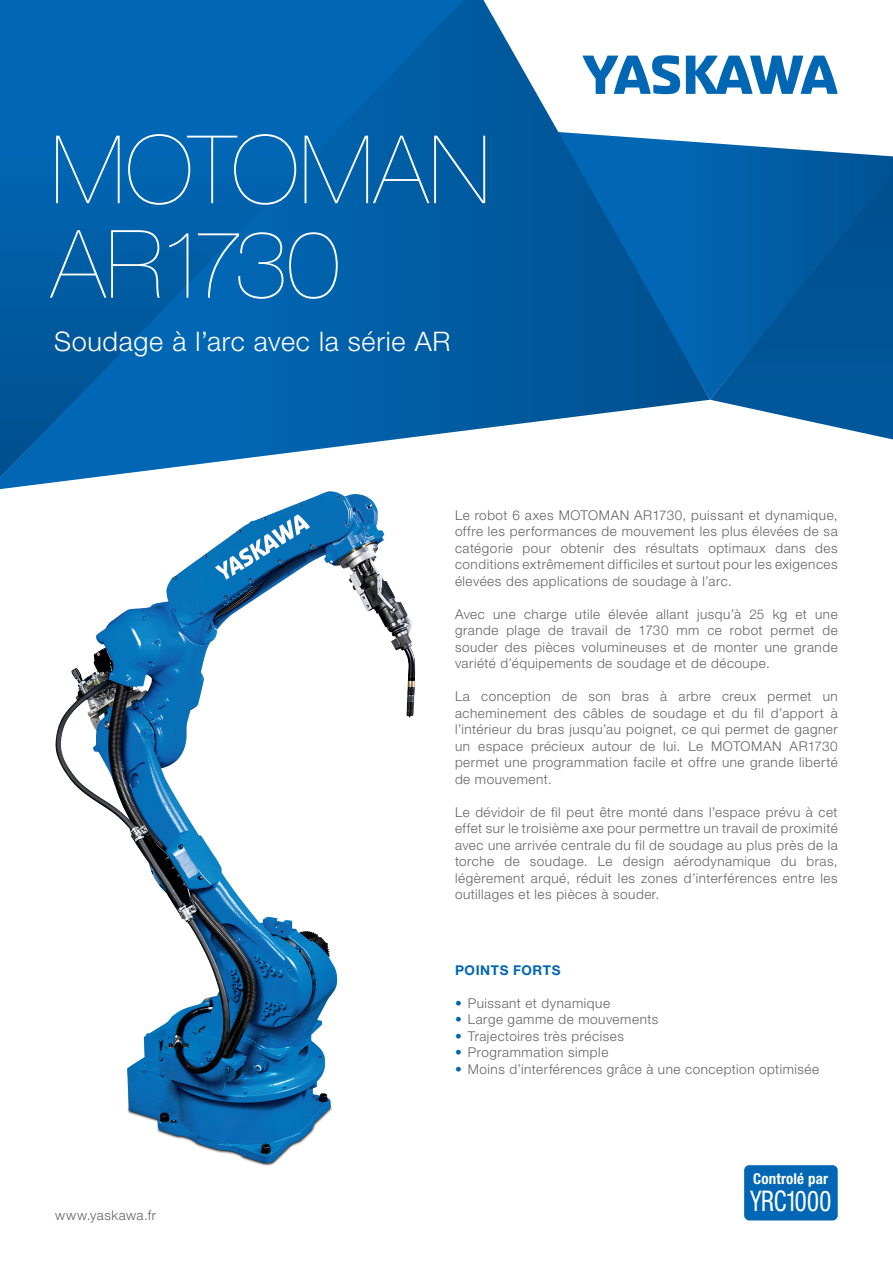
<style>
.page{position:relative;width:893px;height:1263px;background:#fff}
.page>*{position:absolute;margin:0;border:0;box-sizing:border-box;transform-origin:0 0}
.t1{font:200 94.5px/94.5px "Helvetica Neue LT Pro";color:#fff}
.t2{font:condensed 28.5px "Helvetica Neue LT Pro";letter-spacing:-.01em;color:#fff;scale:.87 1}
.t3{font:300 27px "Helvetica Neue LT Pro";letter-spacing:.025em;color:#fff}
.t4{font:700 condensed 15px "Helvetica Neue LT Pro";letter-spacing:.01em;color:#fff}
.Flyer_Grundtext{font:300 13.5px/16.5px "Helvetica Neue LT Pro";letter-spacing:.04em;color:#636366;text-align:justify}
.Flyer_Grundtext_mit{font:300 13.5px "Helvetica Neue LT Pro";letter-spacing:.04em;color:#636366}
.Flyer_Head_bold_blau{font:700 13.5px "Helvetica Neue LT Pro";letter-spacing:.045em;color:#0166b3}
.s1{color:#0166b3}
</style>
<div class="page">
<svg style="left:712px;top:400px;width:181px;height:39px"></svg>
<svg style="left:710px;top:156px;width:183px;height:244px;background:#00589d"></svg>
<svg style="left:0;top:0;width:710px;height:489px;background:#166db0"></svg>
<div style="left:744px;top:1165px;width:94px;height:55px;background:#0166b3;border-radius:5px"></div>
<img style="left:38px;top:476px;width:398px;height:690px">
<svg style="left:483px;top:0;width:404px;height:156px"></svg>
<svg style="left:583px;top:55px;width:97px;height:39px"></svg>
<svg style="left:686px;top:56px;width:152px;height:38px"></svg>
<p class="t1" style="left:51px;top:122px;width:441px">MOTOMAN<br>AR1730</p>
<p class="t3" style="left:54px;top:325px;width:398px">Soudage à l’arc avec la série AR</p>
<p class="Flyer_Grundtext" style="left:455px;top:507px;width:384px">Le robot 6 axes MOTOMAN AR1730, puissant et dynamique, offre les performances de mouvement les plus élevées de sa catégorie pour obtenir des résultats optimaux dans des conditions extrêmement difficiles et surtout pour les exigences élevées des applications de soudage à l’arc.</p>
<p class="Flyer_Grundtext" style="left:455px;top:606px;width:384px">Avec une charge utile élevée allant jusqu’à 25 kg et une grande plage de travail de 1730 mm ce robot permet de souder des pièces volumineuses et de monter une grande variété d’équipements de soudage et de découpe.</p>
<p class="Flyer_Grundtext" style="left:455px;top:688px;width:384px">La conception de son bras à arbre creux permet un acheminement des câbles de soudage et du fil d’apport à l’intérieur du bras jusqu’au poignet, ce qui permet de gagner un espace précieux autour de lui. Le MOTOMAN AR1730 permet une programmation facile et offre une grande liberté de mouvement.</p>
<p class="Flyer_Grundtext" style="left:455px;top:804px;width:384px">Le dévidoir de fil peut être monté dans l’espace prévu à cet effet sur le troisième axe pour permettre un travail de proximité avec une arrivée centrale du fil de soudage au plus près de la torche de soudage. Le design aérodynamique du bras, légèrement arqué, réduit les zones d’interférences entre les outillages et les pièces à souder.</p>
<p class="Flyer_Grundtext" style="left:55px;top:1207px;width:102px">www.yaskawa.fr</p>
<p class="Flyer_Head_bold_blau" style="left:455px;top:961px;width:107px">POINTS FORTS</p>
<p class="Flyer_Grundtext_mit" style="left:455px;top:994px;width:157px"><span class="s1">•</span> Puissant et dynamique</p>
<p class="Flyer_Grundtext_mit" style="left:455px;top:1011px;width:205px"><span class="s1">•</span> Large gamme de mouvements</p>
<p class="Flyer_Grundtext_mit" style="left:455px;top:1027px;width:170px"><span class="s1">•</span> Trajectoires très précises</p>
<p class="Flyer_Grundtext_mit" style="left:455px;top:1044px;width:155px"><span class="s1">•</span> Programmation simple</p>
<p class="Flyer_Grundtext_mit" style="left:455px;top:1060px;width:366px"><span class="s1">•</span> Moins d’interférences grâce à une conception optimisée</p>
<p class="t4" style="left:753px;top:1170px;width:76px">Controlé par</p>
<p class="t2" style="left:750px;top:1185px;width:95px">YRC1000</p>
</div>
